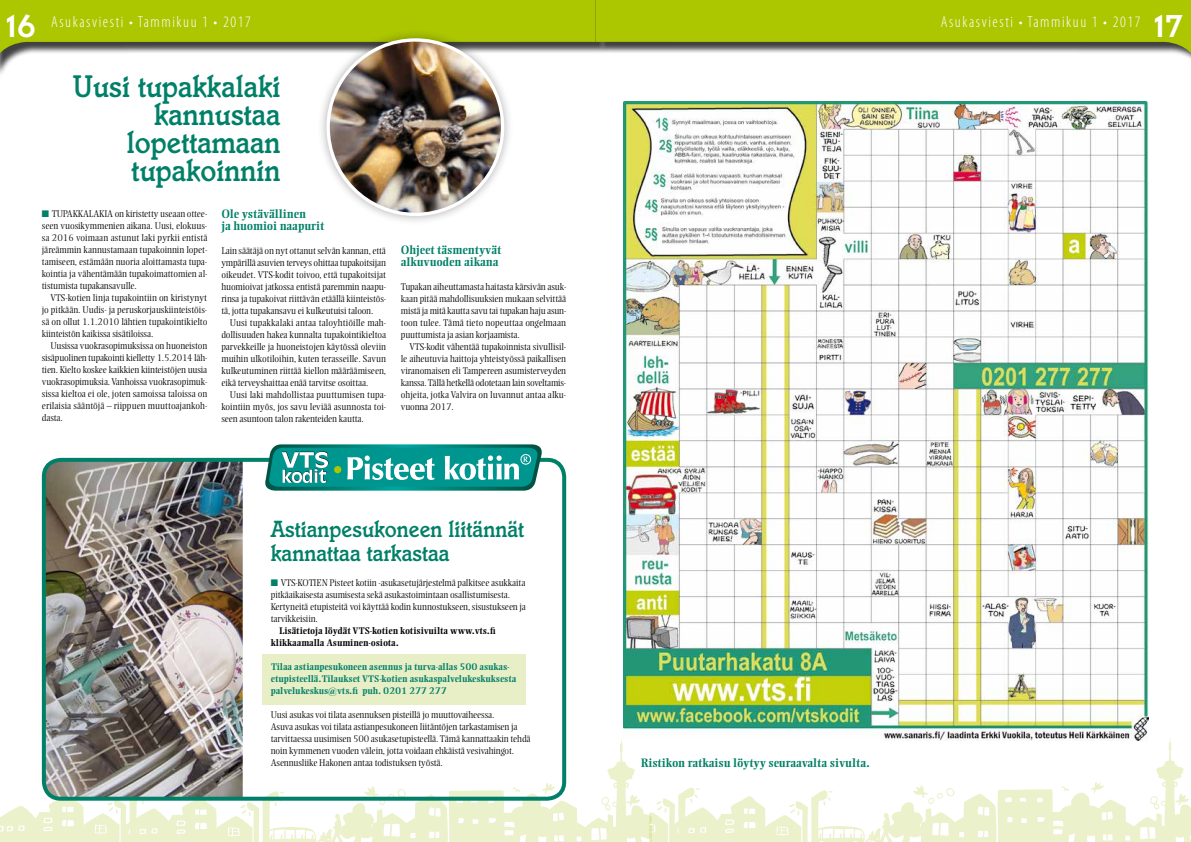
<style>
.page{position:relative;width:1191px;height:842px;background:#fff}
.page>*{position:absolute;margin:0;border:0;box-sizing:border-box;transform-origin:0 0}
.t1{font:35px "Insignia A";color:#fff}
.t2{font:500 32px/28px "Italia";color:#008068;text-align:right;scale:.9 1}
.t3{font:500 24px/24px "Italia";color:#008068;scale:.9 1}
.t4{font:300 condensed 16px "Myriad Pro";letter-spacing:.1em;color:#fff}
.t5{font:700 12px/12px "Ellington";color:#008068}
.t6{font:300 9.5px/12px "Ellington";color:#000;text-align:justify}
.t7{font:700 9.5px/12px "Ellington";color:#008068}
.t8{font:700 9.5px/12px "Ellington";color:#000}
.s1{color:#008068}
</style>
<div class="page">
<svg style="left:0;top:0;width:595px;height:73px;fill:#acc600"></svg>
<svg style="left:595px;top:0;width:596px;height:59px;background:#acbf32"></svg>
<svg style="left:0;top:728px;width:1191px;height:114px"></svg>
<img style="left:44px;top:461px;width:199px;height:338px">
<div style="left:42px;top:458px;width:524px;height:343px;border:4px solid #008068;border-radius:17px"></div>
<svg style="left:262px;top:444px;width:282px;height:47px"></svg>
<div style="left:520px;top:454px;width:11px;height:10px;border:1px solid #fff;border-radius:50%"></div>
<div style="left:317px;top:29px;width:196px;height:196px;background:#000;opacity:.3"></div>
<img style="left:328px;top:40px;width:174px;height:174px;border-radius:87px">
<div style="left:262px;top:654px;width:264px;height:51px;background:#e8eec5"></div>
<img style="left:623px;top:102px;width:525px;height:638px">
<h1 class="t1" style="left:6px;top:8px;width:31px">16</h1>
<h1 class="t1" style="left:1154px;top:8px;width:30px">17</h1>
<h3 class="t4" style="left:51px;top:13px;width:201px">Asukasviesti • Tammikuu 1 • 2017</h3>
<h3 class="t4" style="left:940px;top:13px;width:201px">Asukasviesti • Tammikuu 1 • 2017</h3>
<h2 class="t2" style="left:72px;top:72px;width:233px">Uusi tupakkalaki kannustaa lopettamaan tupakoinnin</h2>
<p class="t6" style="left:42px;top:208px;width:167px"><span class="s1">■</span> TUPAKKALAKIA on kiristetty useaan ottee&shy;seen vuosikymmenien aikana. Uusi, elokuus&shy;sa 2016 voimaan astunut laki pyrkii entistä järeämmin kannustamaan tupakoinnin lopet&shy;tamiseen, estämään nuoria aloittamasta tupa&shy;kointia ja vähentämään tupakoimattomien al&shy;tistumista tupakansavulle.</p>
<p class="t6" style="left:42px;top:292px;width:167px;text-indent:9px">VTS-kotien linja tupakointiin on kiristynyt jo pitkään. Uudis- ja peruskorjauskiinteistöis&shy;sä on ollut 1.1.2010 lähtien tupakointikielto kiinteistön kaikissa sisätiloissa.</p>
<p class="t6" style="left:42px;top:340px;width:167px;text-indent:9px">Uusissa vuokrasopimuksissa on huoneiston sisäpuolinen tupakointi kielletty 1.5.2014 läh&shy;tien. Kielto koskee kaikkien kiinteistöjen uusia vuokrasopimuksia. Vanhoissa vuokrasopimuk&shy;sissa kieltoa ei ole, joten samoissa taloissa on erilaisia sääntöjä – riippuen muuttoajankoh&shy;dasta.</p>
<p class="t5" style="left:221px;top:208px;width:104px">Ole ystävällinen<br>ja huomioi naapurit</p>
<p class="t6" style="left:221px;top:245px;width:166px">Lain säätäjä on nyt ottanut selvän kannan, että ympärillä asuvien terveys ohittaa tupakoitsijan oikeudet. VTS-kodit toivoo, että tupakoitsijat huomioivat jatkossa entistä paremmin naapu&shy;rinsa ja tupakoivat riittävän etäällä kiinteistös&shy;tä, jotta tupakansavu ei kulkeutuisi taloon.</p>
<p class="t6" style="left:221px;top:317px;width:166px;text-indent:9px">Uusi tupakkalaki antaa taloyhtiöille mah&shy;dollisuuden hakea kunnalta tupakointikieltoa parvekkeille ja huoneistojen käytössä oleviin muihin ulkotiloihin, kuten terasseille. Savun kulkeutuminen riittää kiellon määräämiseen, eikä terveyshaittaa enää tarvitse osoittaa.</p>
<p class="t6" style="left:221px;top:389px;width:166px;text-indent:9px">Uusi laki mahdollistaa puuttumisen tupa&shy;kointiin myös, jos savu leviää asunnosta toi&shy;seen asuntoon talon rakenteiden kautta.</p>
<p class="t5" style="left:401px;top:244px;width:102px">Ohjeet täsmentyvät alkuvuoden aikana</p>
<p class="t6" style="left:401px;top:281px;width:167px">Tupakan aiheuttamasta haitasta kärsivän asuk&shy;kaan pitää mahdollisuuksien mukaan selvittää mistä ja mitä kautta savu tai tupakan haju asun&shy;toon tulee. Tämä tieto nopeuttaa ongelmaan puuttumista ja asian korjaamista.</p>
<p class="t6" style="left:401px;top:341px;width:167px;text-indent:9px">VTS-kodit vähentää tupakoinnista sivullisil&shy;le aiheutuvia haittoja yhteistyössä paikallisen viranomaisen eli Tampereen asumisterveyden kanssa. Tällä hetkellä odotetaan lain soveltamis&shy;ohjeita, jotka Valvira on luvannut antaa alku&shy;vuonna 2017.</p>
<h3 class="t3" style="left:271px;top:517px;width:283px">Astianpesukoneen liitännät kannattaa tarkastaa</h3>
<p class="t6" style="left:271px;top:577px;width:256px;text-align:left"><span class="s1">■</span> VTS-KOTIEN Pisteet kotiin -asukasetujärjestelmä palkitsee asukkaita pitkäaikaisesta asumisesta sekä asukastoimintaan osallistumisesta.<br>Kertyneitä etupisteitä voi käyttää kodin kunnostukseen, sisustukseen ja tarvikkeisiin.</p>
<p class="t8" style="left:271px;top:625px;width:226px;text-indent:9px">Lisätietoja löydät VTS-kotien kotisivuilta www.vts.fi klikkaamalla Asuminen-osiota.</p>
<p class="t7" style="left:271px;top:661px;width:247px">Tilaa astianpesukoneen asennus ja turva-allas 500 asukas&shy;etupisteellä.Tilaukset VTS-kotien asukaspalvelukeskuksesta palvelukeskus@vts.fi puh. 0201 277 277</p>
<p class="t6" style="left:271px;top:709px;width:261px;text-align:left">Uusi asukas voi tilata asennuksen pisteillä jo muuttovaiheessa.<br>Asuva asukas voi tilata astianpesukoneen liitäntöjen tarkastamisen ja tarvittaessa uusimisen 500 asukasetupisteellä. Tämä kannattaakin tehdä noin kymmenen vuoden välein, jotta voidaan ehkäistä vesivahingot.<br>Asennusliike Hakonen antaa todistuksen työstä.</p>
<p class="t5" style="left:641px;top:757px;width:230px">Ristikon ratkaisu löytyy seuraavalta sivulta.</p>
</div>
